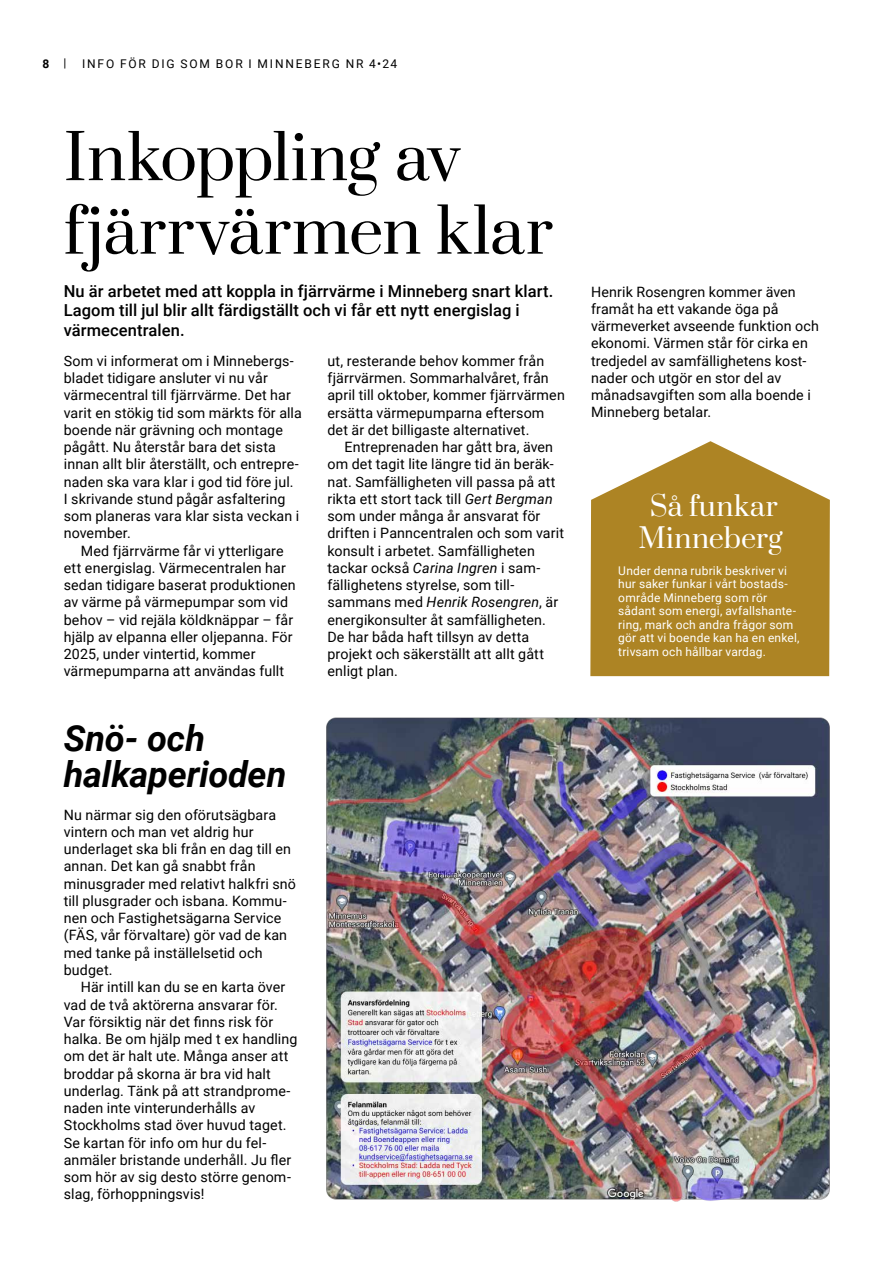
<style>
.page{position:relative;width:893px;height:1263px;background:#fff}
.page>*{position:absolute;margin:0;border:0;box-sizing:border-box;transform-origin:0 0}
.t1{font:61.5px/73.5px "Prata";letter-spacing:.005em;color:#000}
.t2{font:italic 700 36px/36px "Roboto";letter-spacing:-.005em;color:#000}
.t3{font:27px/32.4px "Prata";letter-spacing:.015em;color:#fff;text-align:center}
.t4{font:500 16.5px/19.5px "Roboto";letter-spacing:.005em;color:#000}
.t5{font:14.25px/17.2px "Roboto";letter-spacing:.01em;color:#000}
.t6{font:12px/13.5px "Roboto";letter-spacing:.015em;color:#fff}
.t7{font:12px "Roboto";letter-spacing:.155em;color:#000}
.t8{font:700 12px "Roboto";color:#000}
.s1{font-weight:400}
.s2{font-style:italic}
</style>
<div class="page">
<svg style="left:590px;top:441px;width:240px;height:235px;fill:#ad8424"></svg>
<img style="left:326px;top:717px;width:504px;height:485px">
<p class="t8" style="left:43px;top:55px;width:25px">8 <span class="s1">|</span></p>
<p class="t7" style="left:82px;top:55px;width:317px">INFO FÖR DIG SOM BOR I MINNEBERG NR 4•24</p>
<h1 class="t1" style="left:64px;top:118px;width:491px">Inkoppling av fjärrvärmen klar</h1>
<p class="t4" style="left:64px;top:281px;width:491px">Nu är arbetet med att koppla in fjärrvärme i Minneberg snart klart.<br>Lagom till jul blir allt färdigställt och vi får ett nytt energislag i värmecentralen.</p>
<p class="t5" style="left:64px;top:352px;width:240px">Som vi informerat om i Minnebergs&shy;bladet tidigare ansluter vi nu vår värmecentral till fjärrvärme. Det har varit en stökig tid som märkts för alla boende när grävning och montage pågått. Nu återstår bara det sista innan allt blir återställt, och entrepre&shy;naden ska vara klar i god tid före jul.<br>I skrivande stund pågår asfaltering som planeras vara klar sista veckan i november.</p>
<p class="t5" style="left:64px;top:541px;width:233px;text-indent:17px">Med fjärrvärme får vi ytterligare ett energislag. Värmecentralen har sedan tidigare baserat produktionen av värme på värmepumpar som vid behov – vid rejäla köldknäppar – får hjälp av elpanna eller oljepanna. För 2025, under vintertid, kommer värmepumparna att användas fullt</p>
<h2 class="t2" style="left:64px;top:719px;width:224px">Snö- och halkaperioden</h2>
<p class="t5" style="left:64px;top:805px;width:234px">Nu närmar sig den oförutsägbara vintern och man vet aldrig hur underlaget ska bli från en dag till en annan. Det kan gå snabbt från minusgrader med relativt halkfri snö till plusgrader och isbana. Kommu&shy;nen och Fastighetsägarna Service (FÄS, vår förvaltare) gör vad de kan med tanke på inställelsetid och budget.</p>
<p class="t5" style="left:64px;top:978px;width:235px;text-indent:17px">Här intill kan du se en karta över vad de två aktörerna ansvarar för.<br>Var försiktig när det finns risk för halka. Be om hjälp med t ex handling om det är halt ute. Många anser att broddar på skorna är bra vid halt underlag. Tänk på att strandprome&shy;naden inte vinterunderhålls av<br>Stockholms stad över huvud taget.<br>Se kartan för info om hur du fel&shy;anmäler bristande underhåll. Ju fler som hör av sig desto större genom&shy;slag, förhoppningsvis!</p>
<p class="t5" style="left:327px;top:352px;width:239px">ut, resterande behov kommer från fjärrvärmen. Sommarhalvåret, från april till oktober, kommer fjärrvärmen ersätta värmepumparna eftersom det är det billigaste alternativet.</p>
<p class="t5" style="left:327px;top:438px;width:238px;text-indent:17px">Entreprenaden har gått bra, även om det tagit lite längre tid än beräk&shy;nat. Samfälligheten vill passa på att rikta ett stort tack till <span class="s2">Gert Bergman </span>som under många år ansvarat för driften i Panncentralen och som varit konsult i arbetet. Samfälligheten tackar också <span class="s2">Carina Ingren</span> i sam&shy;fällighetens styrelse, som till&shy;sammans med <span class="s2">Henrik Rosengren</span>, är energikonsulter åt samfälligheten.<br>De har båda haft tillsyn av detta projekt och säkerställt att allt gått enligt plan.</p>
<p class="t5" style="left:591px;top:282px;width:229px">Henrik Rosengren kommer även framåt ha ett vakande öga på värmeverket avseende funktion och ekonomi. Värmen står för cirka en tredjedel av samfällighetens kost&shy;nader och utgör en stor del av månadsavgiften som alla boende i<br>Minneberg betalar.</p>
<h3 class="t3" style="left:638px;top:488px;width:146px">Så funkar<br>Minneberg</h3>
<p class="t6" style="left:618px;top:563px;width:183px">Under denna rubrik beskriver vi hur saker funkar i vårt bostads&shy;område Minneberg som rör sådant som energi, avfallshante&shy;ring, mark och andra frågor som gör att vi boende kan ha en enkel, trivsam och hållbar vardag.</p>
</div>
